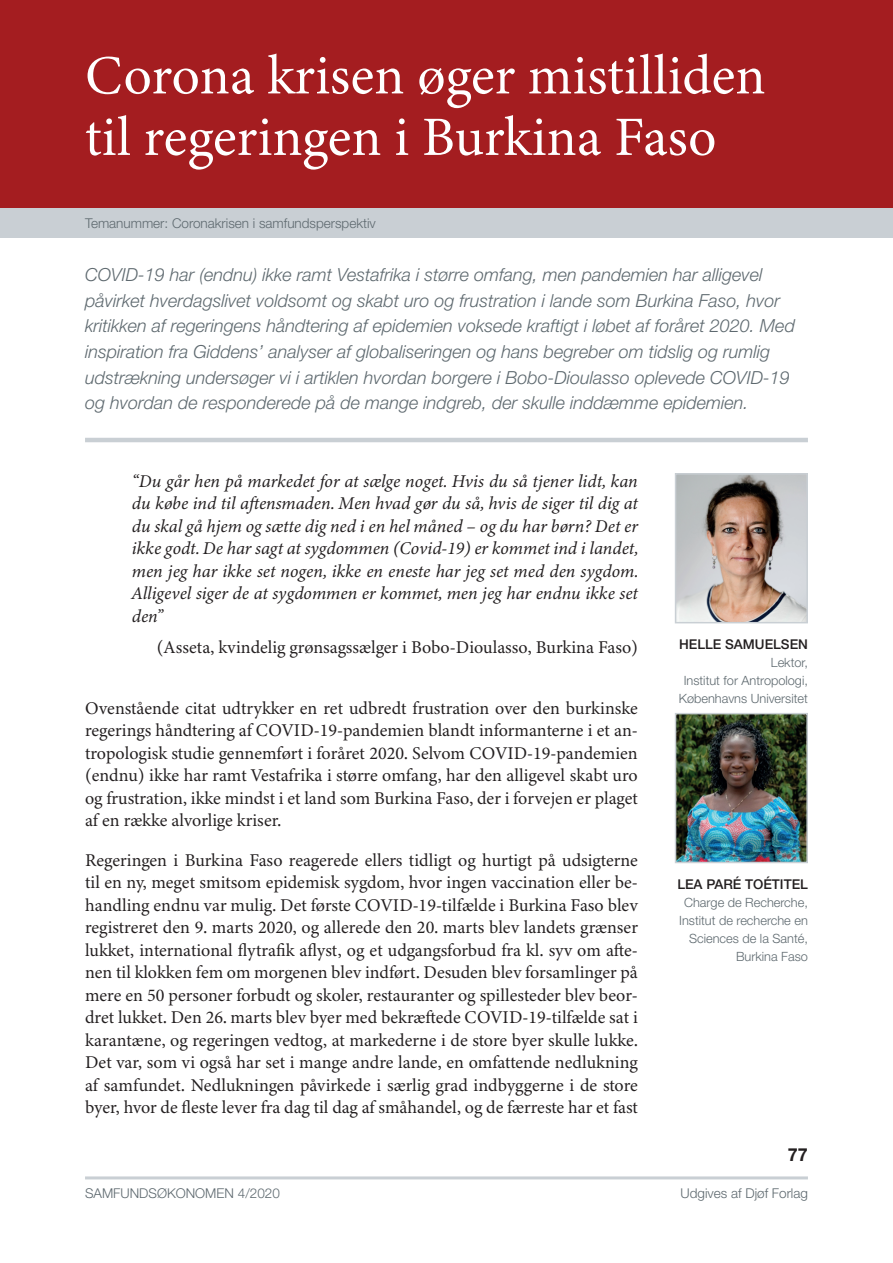
<style>
.page{position:relative;width:893px;height:1263px;background:#fff}
.page>*{position:absolute;margin:0;border:0;box-sizing:border-box;transform-origin:0 0}
.t1{font:55.5px/61.5px "Minion 3";color:#fff}
.t2{font:18px/22.5px "Minion 3";color:#231f20;text-align:justify}
.t3{font:italic 300 18px/25.5px "Helvetica Neue LT Std";color:#5e696f}
.t4{font:italic 18px/22.5px "Minion 3";color:#231f20;text-align:justify}
.t5{font:700 18px "Helvetica Neue LT Std";color:#231f20}
.t6{font:300 13.5px "Helvetica Neue LT Std";color:#5e696f}
.t7{font:500 13.5px "Helvetica Neue LT Std";color:#231f20}
.t8{font:300 12.75px/18px "Helvetica Neue LT Std";color:#5e696f;text-align:right}
</style>
<div class="page">
<div style="left:0;top:0;width:893px;height:213px;background:#a41d20"></div>
<div style="left:0;top:208px;width:893px;height:30px;background:#c9cfd4"></div>
<hr style="left:85px;top:1176px;width:723px;height:3px;background:#c9cfd4">
<hr style="left:85px;top:438px;width:723px;height:4px;background:#c9cfd4">
<img style="left:678px;top:476px;width:127px;height:144px">
<div style="left:675px;top:473px;width:133px;height:150px;border:2px solid #c9cfd4"></div>
<img style="left:678px;top:716px;width:127px;height:144px">
<div style="left:675px;top:713px;width:133px;height:150px;border:2px solid #c9cfd4"></div>
<h1 class="t1" style="left:85px;top:44px;width:682px">Corona krisen øger mistilliden til regeringen i Burkina Faso</h1>
<p class="t6" style="left:85px;top:215px;width:292px">Temanummer: Coronakrisen i samfundsperspektiv</p>
<p class="t3" style="left:85px;top:262px;width:711px">COVID-19 har (endnu) ikke ramt Vestafrika i større omfang, men pandemien har alligevel påvirket hverdagslivet voldsomt og skabt uro og frustration i lande som Burkina Faso, hvor kritikken af regeringens håndtering af epidemien voksede kraftigt i løbet af foråret 2020. Med inspiration fra Giddens’ analyser af globaliseringen og hans begreber om tidslig og rumlig udstrækning undersøger vi i artiklen hvordan borgere i Bobo-Dioulasso oplevede COVID-19 og hvordan de responderede på de mange indgreb, der skulle inddæmme epidemien.</p>
<p class="t4" style="left:132px;top:470px;width:508px">“Du går hen på markedet for at sælge noget. Hvis du så tjener lidt, kan du købe ind til aftensmaden. Men hvad gør du så, hvis de siger til dig at du skal gå hjem og sætte dig ned i en hel måned – og du har børn? Det er ikke godt. De har sagt at sygdommen (Covid-19) er kommet ind i landet, men jeg har ikke set nogen, ikke en eneste har jeg set med den sygdom.<br>Alligevel siger de at sygdommen er kommet, men jeg har endnu ikke set den”</p>
<p class="t2" style="left:157px;top:636px;width:482px">(Asseta, kvindelig grønsagssælger i Bobo-Dioulasso, Burkina Faso)</p>
<p class="t2" style="left:85px;top:696px;width:554px">Ovenstående citat udtrykker en ret udbredt frustration over den burkinske regerings håndtering af COVID-19-pandemien blandt informanterne i et an&shy;tropologisk studie gennemført i foråret 2020. Selvom COVID-19-pandemien (endnu) ikke har ramt Vestafrika i større omfang, har den alligevel skabt uro og frustration, ikke mindst i et land som Burkina Faso, der i forvejen er plaget af en række alvorlige kriser.</p>
<p class="t2" style="left:85px;top:848px;width:554px">Regeringen i Burkina Faso reagerede ellers tidligt og hurtigt på udsigterne til en ny, meget smitsom epidemisk sygdom, hvor ingen vaccination eller be&shy;handling endnu var mulig. Det første COVID-19-tilfælde i Burkina Faso blev registreret den 9. marts 2020, og allerede den 20. marts blev landets grænser lukket, international flytrafik aflyst, og et udgangsforbud fra kl. syv om afte&shy;nen til klokken fem om morgenen blev indført. Desuden blev forsamlinger på mere en 50 personer forbudt og skoler, restauranter og spillesteder blev beor&shy;dret lukket. Den 26. marts blev byer med bekræftede COVID-19-tilfælde sat i karantæne, og regeringen vedtog, at markederne i de store byer skulle lukke.<br>Det var, som vi også har set i mange andre lande, en omfattende nedlukning af samfundet. Nedlukningen påvirkede i særlig grad indbyggerne i de store byer, hvor de fleste lever fra dag til dag af småhandel, og de færreste har et fast</p>
<p class="t7" style="left:679px;top:636px;width:130px">HELLE SAMUELSEN</p>
<p class="t8" style="left:679px;top:653px;width:131px">Lektor,<br>Institut for Antropologi,<br>Københavns Universitet</p>
<p class="t7" style="left:677px;top:876px;width:132px">LEA PARÉ TOÉTITEL</p>
<p class="t8" style="left:679px;top:893px;width:130px">Charge de Recherche,<br>Institut de recherche en<br>Sciences de la Santé,<br>Burkina Faso</p>
<p class="t5" style="left:788px;top:1143px;width:22px">77</p>
<p class="t6" style="left:85px;top:1185px;width:196px">SAMFUNDSØKONOMEN 4/2020</p>
<p class="t6" style="left:681px;top:1185px;width:129px">Udgives af Djøf Forlag</p>
</div>
